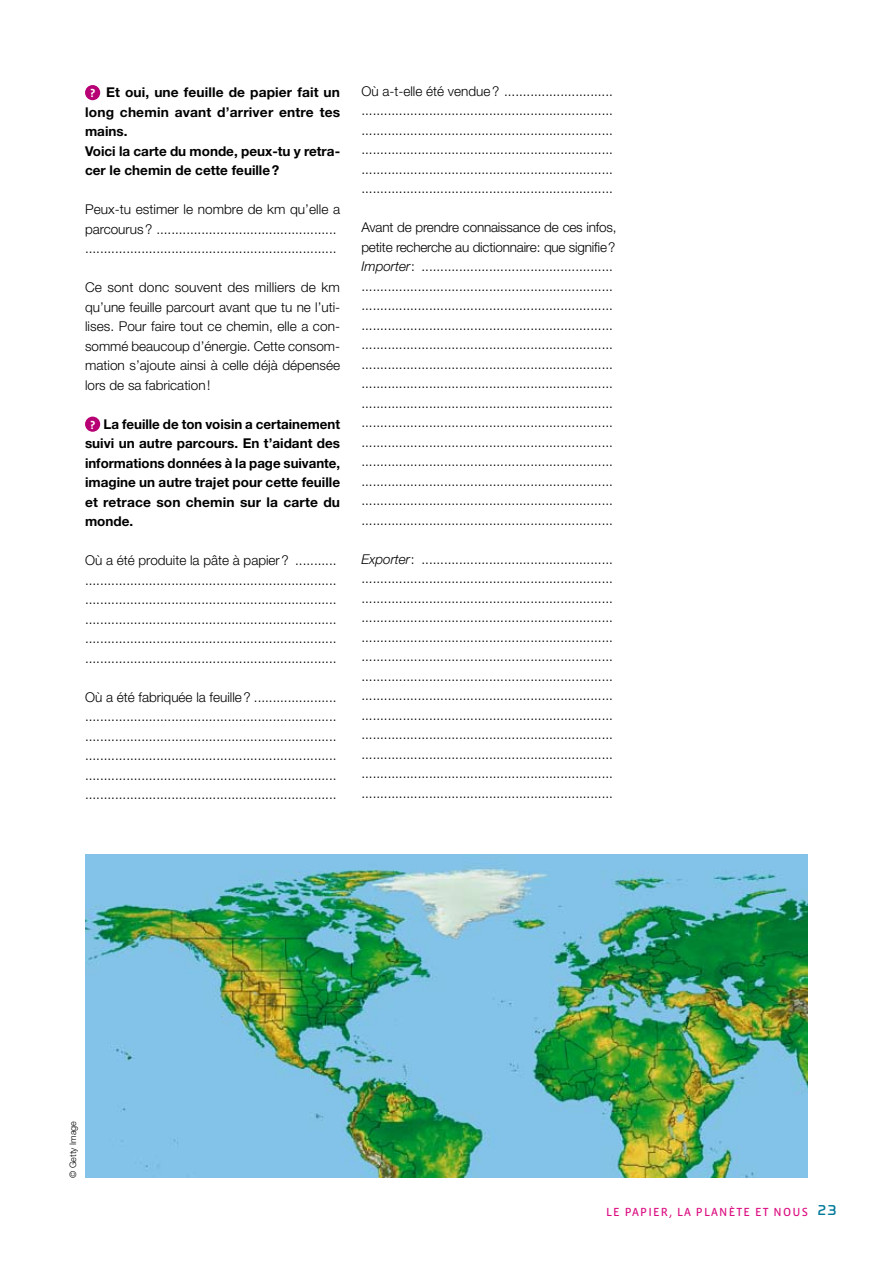
<style>
.page{position:relative;width:893px;height:1263px;background:#fff}
.page>*{position:absolute;margin:0;border:0;box-sizing:border-box;transform-origin:0 0}
.t1{font:300 13.5px/19.5px "Helvetica Neue";color:#000;text-align:justify}
.t2{font:700 13.5px/19.5px "Helvetica Neue";color:#000}
.t3{font:12px "Vista Sans Reg";letter-spacing:.1em;color:#dc0d81}
.t4{font:300 9px "Helvetica Neue";color:#000}
.s1{font-family:"Vista Sans";font-size:12px;color:#fff}
.s2{font-style:italic}
.s3{font-family:"Cholla Unicase";font-size:21px;color:#00799a}
</style>
<div class="page">
<div style="left:85px;top:85px;width:15px;height:15px;background:#b70073;border-radius:50%"></div>
<div style="left:85px;top:417px;width:15px;height:15px;background:#b70073;border-radius:50%"></div>
<img style="left:85px;top:855px;width:723px;height:323px">
<p class="t2" style="left:85px;top:82px;width:257px;text-indent:6px"><span class="s1">?</span> Et oui, une feuille de papier fait un long chemin avant d’arriver entre tes mains.<br>Voici la carte du monde, peux-tu y retra&shy;cer le chemin de cette feuille?</p>
<p class="t1" style="left:85px;top:199px;width:257px;text-align:left">Peux-tu estimer le nombre de km qu’elle a parcourus? ................................................ ...................................................................</p>
<p class="t1" style="left:85px;top:277px;width:257px">Ce sont donc souvent des milliers de km qu’une feuille parcourt avant que tu ne l’uti&shy;lises. Pour faire tout ce chemin, elle a con&shy;sommé beaucoup d’énergie. Cette consom&shy;mation s’ajoute ainsi à celle déjà dépensée lors de sa fabrication!</p>
<p class="t2" style="left:85px;top:414px;width:257px;text-align:justify;text-indent:6px"><span class="s1">?</span> La feuille de ton voisin a certainement suivi un autre parcours. En t’aidant des informations données à la page suivante, imagine un autre trajet pour cette feuille et retrace son chemin sur la carte du monde.</p>
<p class="t1" style="left:85px;top:550px;width:253px">Où a été produite la pâte à papier? ........... ................................................................... ................................................................... ................................................................... ................................................................... ...................................................................</p>
<p class="t1" style="left:85px;top:687px;width:253px">Où a été fabriquée la feuille? ...................... ................................................................... ................................................................... ................................................................... ................................................................... ...................................................................</p>
<p class="t1" style="left:361px;top:81px;width:253px">Où a-t-elle été vendue? ............................. ................................................................... ................................................................... ................................................................... ................................................................... ...................................................................</p>
<p class="t1" style="left:361px;top:217px;width:257px;text-align:left">Avant de prendre connaissance de ces infos, petite recherche au dictionnaire: que signifie?<br><span class="s2">Importer</span>: ................................................... ................................................................... ................................................................... ................................................................... ................................................................... ................................................................... ................................................................... ................................................................... ................................................................... ................................................................... ................................................................... ................................................................... ................................................................... ...................................................................</p>
<p class="t1" style="left:361px;top:549px;width:253px"><span class="s2">Exporter</span>: ................................................... ................................................................... ................................................................... ................................................................... ................................................................... ................................................................... ................................................................... ................................................................... ................................................................... ................................................................... ................................................................... ................................................................... ...................................................................</p>
<p class="t4" style="left:67px;top:1178px;width:58px;rotate:-90deg">© Getty Image</p>
<p class="t3" style="left:606px;top:1205px;width:220px">LE PAPIER, LA PLANÈTE ET NOUS <span class="s3">23</span></p>
</div>
